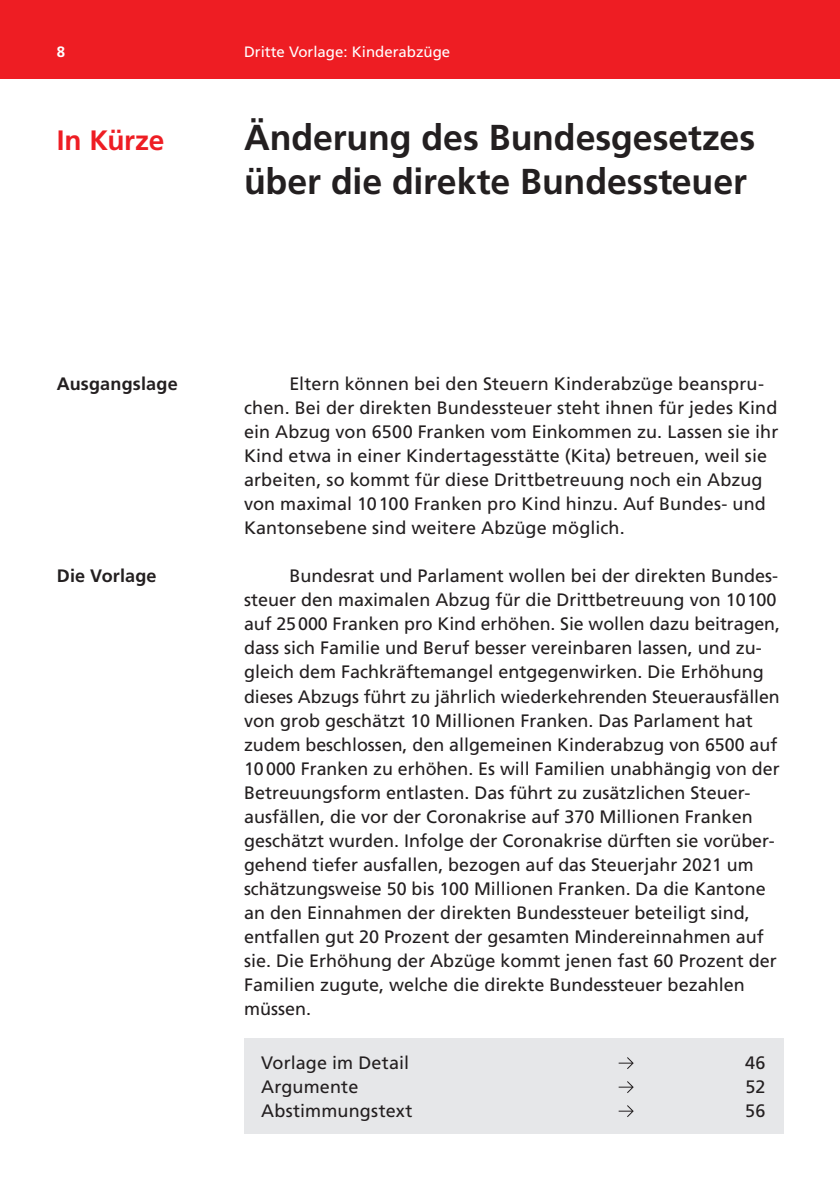
<style>
.page{position:relative;width:840px;height:1191px;background:#fff}
.page>*{position:absolute;margin:0;border:0;box-sizing:border-box;transform-origin:0 0}
.t1{font:700 36px/44px "Frutiger LT Pro";letter-spacing:-.005em;color:#231f20}
.t2{font:700 28px "Frutiger LT Pro";letter-spacing:-.005em;color:#ee1d23}
.t3{font:18px/24px "Frutiger LT Pro";color:#231f20}
.t4{font:700 18px "Frutiger LT Pro";letter-spacing:.01em;color:#231f20}
.t5{font:15px "Frutiger LT Pro";color:#fff}
.t6{font:700 15px "Frutiger LT Pro";color:#fff}
</style>
<div class="page">
<div style="left:0;top:0;width:839px;height:78px;background:#ee1d23"></div>
<div style="left:244px;top:1038px;width:538px;height:96px;background:#e6e7e9"></div>
<svg style="left:618px;top:1057px;width:15px;height:12px"></svg>
<svg style="left:618px;top:1081px;width:15px;height:12px"></svg>
<svg style="left:618px;top:1105px;width:15px;height:12px"></svg>
<p class="t6" style="left:57px;top:46px;width:10px">8</p>
<p class="t5" style="left:244px;top:43px;width:207px">Dritte Vorlage: Kinderabzüge</p>
<h2 class="t2" style="left:57px;top:130px;width:109px">In Kürze</h2>
<h1 class="t1" style="left:244px;top:119px;width:512px">Änderung des Bundesgesetzes über die direkte Bundessteuer</h1>
<h3 class="t4" style="left:57px;top:377px;width:122px">Ausgangslage</h3>
<h3 class="t4" style="left:57px;top:569px;width:101px">Die Vorlage</h3>
<p class="t3" style="left:244px;top:372px;width:535px;text-indent:45px">Eltern können bei den Steuern Kinderabzüge beanspru&shy;chen. Bei der direkten Bundessteuer steht ihnen für jedes Kind ein Abzug von 6500 Franken vom Einkommen zu. Lassen sie ihr Kind etwa in einer Kindertagesstätte (Kita) betreuen, weil sie arbeiten, so kommt für diese Drittbetreuung noch ein Abzug von maximal 10 100 Franken pro Kind hinzu. Auf Bundes- und Kantonsebene sind weitere Abzüge möglich.</p>
<p class="t3" style="left:244px;top:564px;width:537px;text-indent:45px">Bundesrat und Parlament wollen bei der direkten Bundes&shy;steuer den maximalen Abzug für die Drittbetreuung von 10100 auf 25000 Franken pro Kind erhöhen. Sie wollen dazu beitragen, dass sich Familie und Beruf besser vereinbaren lassen, und zu&shy;gleich dem Fachkräftemangel entgegenwirken. Die Erhöhung dieses Abzugs führt zu jährlich wiederkehrenden Steuerausfällen von grob geschätzt 10 Millionen Franken. Das Parlament hat zudem beschlossen, den allgemeinen Kinderabzug von 6500 auf 10000 Franken zu erhöhen. Es will Familien unabhängig von der Betreuungsform entlasten. Das führt zu zusätzlichen Steuer&shy;ausfällen, die vor der Coronakrise auf 370 Millionen Franken geschätzt wurden. Infolge der Coronakrise dürften sie vorüber&shy;gehend tiefer ausfallen, bezogen auf das Steuerjahr 2021 um schätzungsweise 50 bis 100 Millionen Franken. Da die Kan to ne an den Einnahmen der direkten Bundessteuer beteiligt sind, entfallen gut 20 Pro zent der gesamten Mindereinnahmen auf sie. Die Erhöhung der Abzüge kommt jenen fast 60 Prozent der Familien zugute, welche die direkte Bundessteuer bezahlen müssen.</p>
<p class="t3" style="left:261px;top:1051px;width:149px">Vorlage im Detail</p>
<p class="t3" style="left:744px;top:1051px;width:22px">46</p>
<p class="t3" style="left:261px;top:1075px;width:99px">Argumente</p>
<p class="t3" style="left:745px;top:1075px;width:22px">52</p>
<p class="t3" style="left:261px;top:1099px;width:153px">Abstimmungstext</p>
<p class="t3" style="left:744px;top:1099px;width:22px">56</p>
</div>
